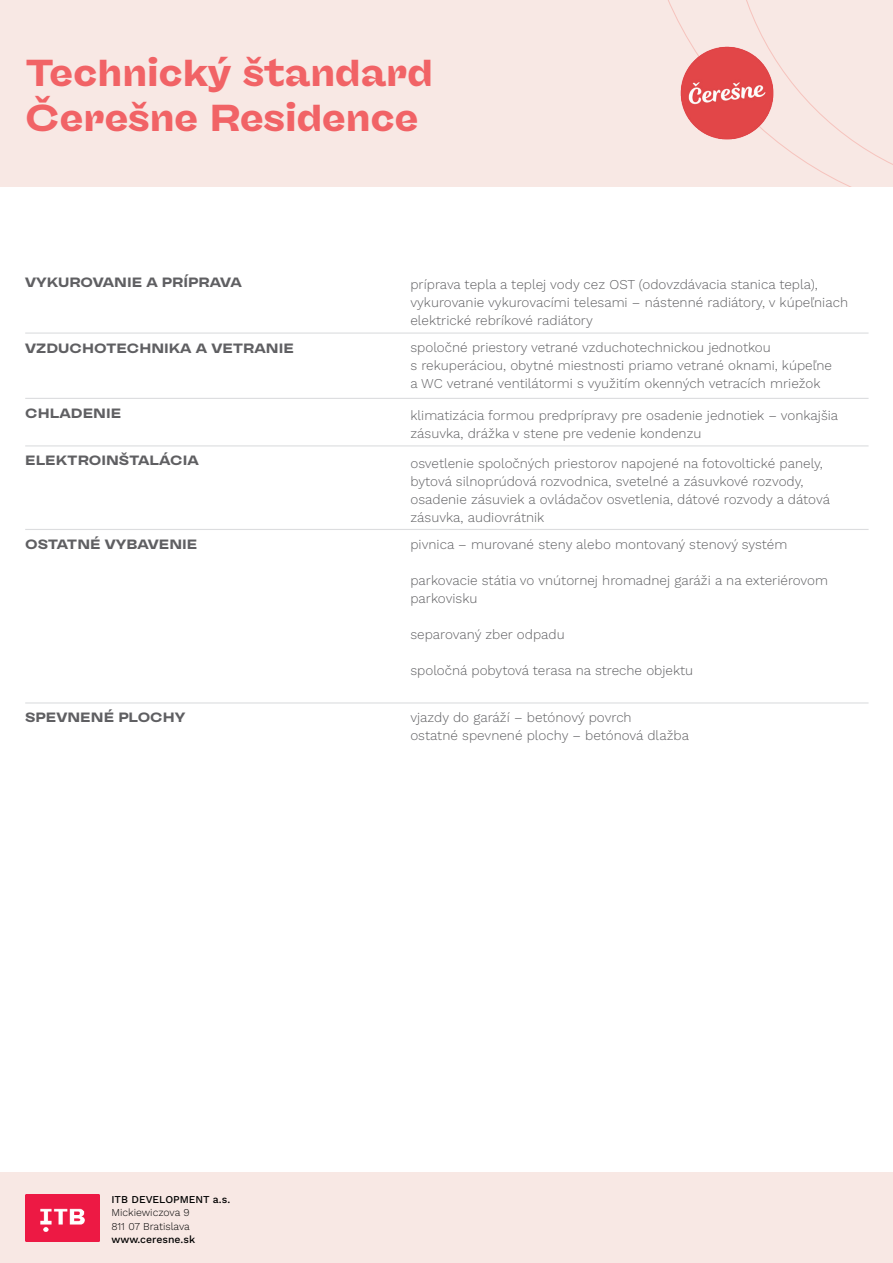
<style>
.page{position:relative;width:893px;height:1263px;background:#fff}
.page>*{position:absolute;margin:0;border:0;box-sizing:border-box;transform-origin:0 0}
.t1{font:900 expanded 37.5px/45px "Freigeist";color:#f16366}
.t2{font:300 13.5px/18px "Work Sans";color:#5f5f62}
.t3{font:900 expanded 13.5px "Freigeist";color:#5f5f62}
.t4{font:500 10.5px "Work Sans";color:#000}
.t5{font:300 10.5px "Work Sans";color:#000}
</style>
<div class="page">
<div style="left:0;top:0;width:893px;height:186px;background:#f8e8e4"></div>
<svg style="left:746px;top:0;width:147px;height:186px"></svg>
<img style="left:679px;top:23px;width:119px;height:141px">
<div style="left:0;top:1172px;width:893px;height:91px;background:#f8e8e4"></div>
<img style="left:25px;top:1194px;width:75px;height:48px">
<hr style="left:25px;top:332px;width:844px;height:2px;background:#dcdddf">
<hr style="left:25px;top:398px;width:844px;height:1px;background:#dcdddf">
<hr style="left:25px;top:445px;width:844px;height:1px;background:#dcdddf">
<hr style="left:25px;top:529px;width:844px;height:1px;background:#dcdddf">
<hr style="left:25px;top:702px;width:844px;height:1px;background:#dcdddf">
<p class="t1" style="left:25px;top:50px;width:409px">Technický štandard<br>Čerešne Residence</p>
<p class="t3" style="left:25px;top:273px;width:218px">VYKUROVANIE A PRÍPRAVA</p>
<p class="t3" style="left:25px;top:339px;width:270px">VZDUCHOTECHNIKA A VETRANIE</p>
<p class="t3" style="left:25px;top:404px;width:98px">CHLADENIE</p>
<p class="t3" style="left:25px;top:452px;width:175px">ELEKTROINŠTALÁCIA</p>
<p class="t3" style="left:25px;top:535px;width:174px">OSTATNÉ VYBAVENIE</p>
<p class="t3" style="left:25px;top:709px;width:162px">SPEVNENÉ PLOCHY</p>
<p class="t2" style="left:410px;top:275px;width:439px">príprava tepla a teplej vody cez OST (odovzdávacia stanica tepla), vykurovanie vykurovacími telesami – nástenné radiátory, v kúpeľniach elektrické rebríkové radiátory</p>
<p class="t2" style="left:410px;top:338px;width:362px">spoločné priestory vetrané vzduchotechnickou jednotkou</p>
<p class="t2" style="left:410px;top:356px;width:423px">s rekuperáciou, obytné miestnosti priamo vetrané oknami, kúpeľne</p>
<p class="t2" style="left:410px;top:374px;width:412px">a WC vetrané ventilátormi s využitím okenných vetracích mriežok</p>
<p class="t2" style="left:410px;top:406px;width:429px">klimatizácia formou predprípravy pre osadenie jednotiek – vonkajšia zásuvka, drážka v stene pre vedenie kondenzu</p>
<p class="t2" style="left:410px;top:454px;width:414px">osvetlenie spoločných priestorov napojené na fotovoltické panely,</p>
<p class="t2" style="left:410px;top:472px;width:395px">bytová silnoprúdová rozvodnica, svetelné a zásuvkové rozvody,</p>
<p class="t2" style="left:410px;top:490px;width:421px">osadenie zásuviek a ovládačov osvetlenia, dátové rozvody a dátová zásuvka, audiovrátnik</p>
<p class="t2" style="left:410px;top:535px;width:378px">pivnica – murované steny alebo montovaný stenový systém</p>
<p class="t2" style="left:410px;top:571px;width:419px">parkovacie státia vo vnútornej hromadnej garáži a na exteriérovom parkovisku</p>
<p class="t2" style="left:410px;top:625px;width:156px">separovaný zber odpadu</p>
<p class="t2" style="left:410px;top:661px;width:284px">spoločná pobytová terasa na streche objektu</p>
<p class="t2" style="left:410px;top:708px;width:223px">vjazdy do garáží – betónový povrch</p>
<p class="t2" style="left:410px;top:726px;width:280px">ostatné spevnené plochy – betónová dlažba</p>
<p class="t4" style="left:111px;top:1191px;width:120px">ITB DEVELOPMENT a.s.</p>
<p class="t5" style="left:111px;top:1205px;width:80px">Mickiewiczova 9</p>
<p class="t5" style="left:111px;top:1218px;width:80px">811 07 Bratislava</p>
<p class="t4" style="left:111px;top:1232px;width:85px">www.ceresne.sk</p>
</div>
